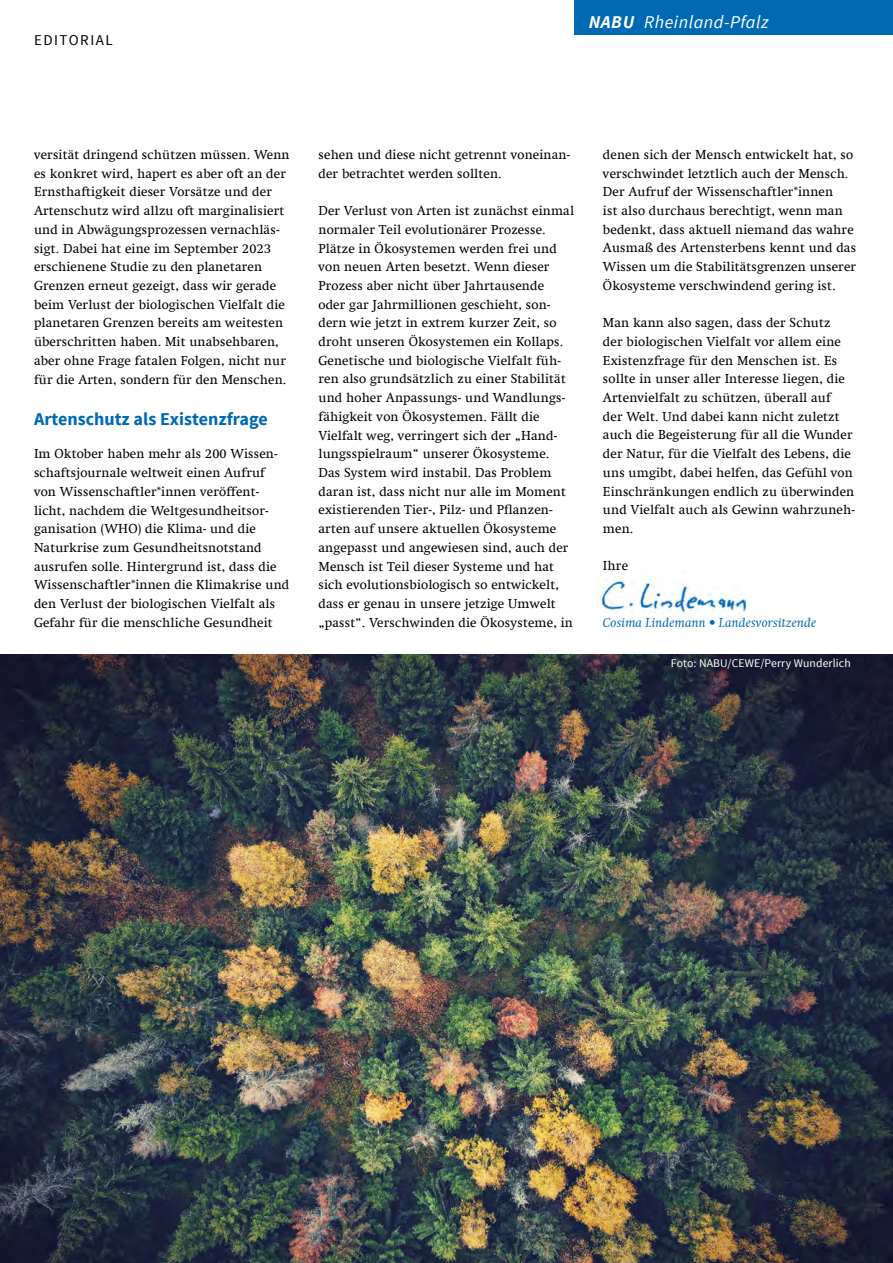
<style>
.page{position:relative;width:893px;height:1263px;background:#fff}
.page>*{position:absolute;margin:0;border:0;box-sizing:border-box;transform-origin:0 0}
.t1{font:italic 18px "Source Sans Pro";letter-spacing:.03em;color:#fff}
.Magazin_Ü3{font:700 18px "Source Sans Pro";color:#0069b4}
.t2{font:15px "Source Sans Pro";letter-spacing:.1em;color:#000}
.Fließ_Absatz{font:13.2px/18.8px "Swift Com";letter-spacing:.01em;color:#000}
.Fließ_Absatz-2{font:italic 13.2px "Swift Com";letter-spacing:.01em;color:#0069b4}
.Bildbeschreibung{font:11.7px "Source Sans Pro";letter-spacing:.01em;color:#fff}
.s1{font-weight:700}
</style>
<div class="page">
<div style="left:574px;top:0;width:319px;height:34px;background:#0069b4"></div>
<img style="left:599px;top:577px;width:148px;height:37px">
<img style="left:0;top:655px;width:893px;height:608px">
<p class="t2" style="left:34px;top:31px;width:80px">EDITORIAL</p>
<p class="t1" style="left:644px;top:11px;width:126px">Rheinland-Pfalz</p>
<p class="t1" style="left:589px;top:11px;width:177px"><span class="s1">NABU</span> Landesverband</p>
<p class="Fließ_Absatz" style="left:34px;top:145px;width:257px">versität dringend schützen müssen. Wenn es konkret wird, hapert es aber oft an der Ernsthaftigkeit dieser Vorsätze und der Artenschutz wird allzu oft marginalisiert und in Abwägungsprozessen vernachläs&shy;sigt. Dabei hat eine im September 2023 erschienene Studie zu den planetaren Grenzen erneut gezeigt, dass wir gerade beim Verlust der biologischen Vielfalt die planetaren Grenzen bereits am weitesten überschritten haben. Mit unabsehbaren, aber ohne Frage fatalen Folgen, nicht nur für die Arten, sondern für den Menschen.</p>
<p class="Magazin_Ü3" style="left:34px;top:407px;width:235px">Artenschutz als Existenzfrage</p>
<p class="Fließ_Absatz" style="left:34px;top:445px;width:257px">Im Oktober haben mehr als 200 Wissen&shy;schaftsjournale weltweit einen Aufruf von Wissenschaftler*innen veröffent&shy;licht, nachdem die Weltgesundheitsor&shy;ganisation (WHO) die Klima- und die Naturkrise zum Gesundheitsnotstand ausrufen solle. Hintergrund ist, dass die Wissenschaftler*innen die Klimakrise und den Verlust der biologischen Vielfalt als Gefahr für die menschliche Gesundheit</p>
<p class="Fließ_Absatz" style="left:318px;top:145px;width:253px">sehen und diese nicht getrennt voneinan&shy;der betrachtet werden sollten.</p>
<p class="Fließ_Absatz" style="left:318px;top:201px;width:257px">Der Verlust von Arten ist zunächst einmal normaler Teil evolutionärer Prozesse.<br>Plätze in Ökosystemen werden frei und von neuen Arten besetzt. Wenn dieser Prozess aber nicht über Jahrtausende oder gar Jahrmillionen geschieht, son&shy;dern wie jetzt in extrem kurzer Zeit, so droht unseren Ökosystemen ein Kollaps.<br>Genetische und biologische Vielfalt füh&shy;ren also grundsätzlich zu einer Stabilität und hoher Anpassungs- und Wandlungs&shy;fähigkeit von Ökosystemen. Fällt die Vielfalt weg, verringert sich der „Hand&shy;lungsspielraum“ unserer Ökosysteme.<br>Das System wird instabil. Das Problem daran ist, dass nicht nur alle im Moment existierenden Tier-, Pilz- und Pflanzen&shy;arten auf unsere aktuellen Ökosysteme angepasst und angewiesen sind, auch der Mensch ist Teil dieser Systeme und hat sich evolutionsbiologisch so entwickelt, dass er genau in unsere jetzige Umwelt „passt“. Verschwinden die Ökosysteme, in</p>
<p class="Fließ_Absatz" style="left:603px;top:145px;width:255px">denen sich der Mensch entwickelt hat, so verschwindet letztlich auch der Mensch.<br>Der Aufruf der Wissenschaftler*innen<br>ist also durchaus berechtigt, wenn man bedenkt, dass aktuell niemand das wahre Ausmaß des Artensterbens kennt und das Wissen um die Stabilitätsgrenzen unserer Ökosysteme verschwindend gering ist.</p>
<p class="Fließ_Absatz" style="left:603px;top:313px;width:254px">Man kann also sagen, dass der Schutz<br>der biologischen Vielfalt vor allem eine Existenzfrage für den Menschen ist. Es sollte in unser aller Interesse liegen, die Artenvielfalt zu schützen, überall auf<br>der Welt. Und dabei kann nicht zuletzt auch die Begeisterung für all die Wunder der Natur, für die Vielfalt des Lebens, die uns umgibt, dabei helfen, das Gefühl von Einschränkungen endlich zu überwinden und Vielfalt auch als Gewinn wahrzuneh&shy;men.</p>
<p class="Fließ_Absatz" style="left:603px;top:557px;width:27px">Ihre</p>
<p class="Fließ_Absatz-2" style="left:603px;top:614px;width:215px">Cosima Lindemann • Landesvorsitzende</p>
<p class="Bildbeschreibung" style="left:671px;top:656px;width:181px">Foto: NABU/CEWE/Perry Wunderlich</p>
</div>
